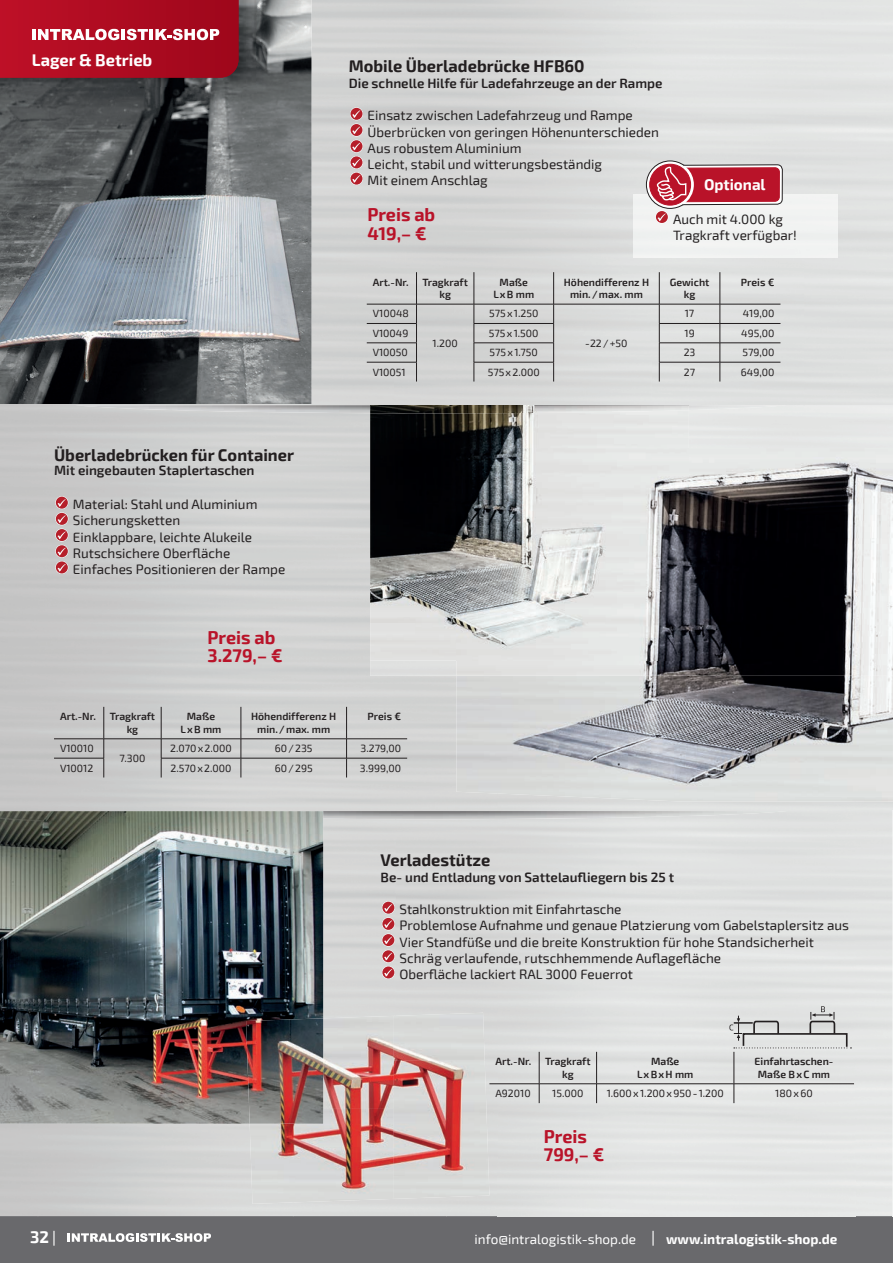
<style>
.page{position:relative;width:893px;height:1263px;background:#fff}
.page>*{position:absolute;margin:0;border:0;box-sizing:border-box;transform-origin:0 0}
.t1{font:700 18px/18.8px "Exo 2";color:#b91329}
.t2{font:700 16.5px "Exo 2";color:#231f20}
.t3{font:700 16.5px "Exo 2";color:#fff}
.t4{font:700 15.15px "Exo 2";letter-spacing:-.005em;color:#fff}
.t5{font:13.5px/16.2px "Exo 2";color:#231f20}
.t6{font:600 13.5px "Exo 2";color:#231f20}
.t7{font:13.5px "Exo 2";color:#fff}
.t8{font:700 13.5px "Exo 2";color:#fff}
.t9{font:10.5px "Exo 2";color:#231f20}
.t10{font:600 10.5px/12.6px "Exo 2";color:#231f20;text-align:center}
</style>
<div class="page">
<div style="left:0;top:1216px;width:893px;height:47px;background:#69696c"></div>
<svg style="left:652px;top:1231px;width:2px;height:15px"></svg>
<svg style="left:53px;top:1231px;width:2px;height:15px"></svg>
<svg style="left:67px;top:1233px;width:144px;height:9px"></svg>
<img style="left:311px;top:0;width:340px;height:361px">
<img style="left:38px;top:361px;width:357px;height:481px">
<img style="left:395px;top:361px;width:256px;height:44px">
<img style="left:497px;top:802px;width:358px;height:414px">
<div style="left:323px;top:842px;width:73px;height:174px;background:#d6d6d6"></div>
<img style="left:323px;top:811px;width:464px;height:8px">
<img style="left:75px;top:405px;width:712px;height:8px">
<img style="left:0;top:0;width:311px;height:404px">
<img style="left:892px;top:810px;width:1px;height:406px">
<div style="left:689px;top:406px;width:204px;height:42px;background:#e5e6e6"></div>
<img style="left:689px;top:406px;width:93px;height:4px">
<img style="left:370px;top:660px;width:86px;height:16px">
<svg style="left:55px;top:496px;width:13px;height:78px"></svg>
<hr style="left:104px;top:707px;width:1px;height:32px;background:#231f20">
<hr style="left:161px;top:707px;width:1px;height:32px;background:#231f20">
<hr style="left:241px;top:707px;width:1px;height:32px;background:#231f20">
<hr style="left:346px;top:707px;width:1px;height:32px;background:#231f20">
<hr style="left:54px;top:738px;width:50px;height:1px;background:#231f20">
<hr style="left:104px;top:738px;width:57px;height:1px;background:#231f20">
<hr style="left:161px;top:738px;width:80px;height:1px;background:#231f20">
<hr style="left:241px;top:738px;width:106px;height:1px;background:#231f20">
<hr style="left:347px;top:738px;width:60px;height:1px;background:#231f20">
<hr style="left:54px;top:758px;width:50px;height:1px;background:#231f20">
<svg style="left:104px;top:739px;width:1px;height:38px"></svg>
<hr style="left:161px;top:758px;width:80px;height:1px;background:#231f20">
<svg style="left:161px;top:739px;width:1px;height:38px"></svg>
<hr style="left:241px;top:758px;width:106px;height:1px;background:#231f20">
<svg style="left:241px;top:739px;width:1px;height:38px"></svg>
<hr style="left:347px;top:758px;width:60px;height:1px;background:#231f20">
<svg style="left:346px;top:739px;width:1px;height:38px"></svg>
<img style="left:456px;top:448px;width:437px;height:354px">
<img style="left:370px;top:405px;width:319px;height:8px">
<img style="left:370px;top:413px;width:106px;height:247px">
<img style="left:476px;top:410px;width:213px;height:38px">
<img style="left:456px;top:448px;width:233px;height:212px">
<svg style="left:350px;top:107px;width:13px;height:78px"></svg>
<hr style="left:416px;top:272px;width:1px;height:32px;background:#231f20">
<hr style="left:474px;top:272px;width:1px;height:32px;background:#231f20">
<hr style="left:553px;top:272px;width:1px;height:32px;background:#231f20">
<hr style="left:367px;top:304px;width:50px;height:1px;background:#231f20">
<hr style="left:417px;top:304px;width:57px;height:1px;background:#231f20">
<hr style="left:474px;top:304px;width:80px;height:1px;background:#231f20">
<hr style="left:554px;top:304px;width:105px;height:1px;background:#231f20">
<hr style="left:367px;top:323px;width:50px;height:1px;background:#231f20">
<hr style="left:474px;top:323px;width:80px;height:1px;background:#231f20">
<hr style="left:367px;top:343px;width:50px;height:1px;background:#231f20">
<hr style="left:474px;top:343px;width:80px;height:1px;background:#231f20">
<hr style="left:367px;top:362px;width:50px;height:1px;background:#231f20">
<svg style="left:416px;top:304px;width:1px;height:78px"></svg>
<hr style="left:474px;top:362px;width:80px;height:1px;background:#231f20">
<svg style="left:474px;top:304px;width:1px;height:78px"></svg>
<svg style="left:553px;top:304px;width:1px;height:78px"></svg>
<div style="left:634px;top:194px;width:204px;height:64px;background:#f1f3f2"></div>
<svg style="left:646px;top:4px;width:137px;height:378px"></svg>
<img style="left:0;top:0;width:256px;height:86px">
<svg style="left:382px;top:901px;width:13px;height:78px"></svg>
<img style="left:0;top:811px;width:323px;height:313px">
<img style="left:250px;top:1108px;width:144px;height:96px">
<img style="left:393px;top:1060px;width:96px;height:139px">
<img style="left:323px;top:1016px;width:71px;height:92px">
<img style="left:393px;top:1013px;width:92px;height:48px">
<img style="left:246px;top:1018px;width:77px;height:106px">
<hr style="left:539px;top:1052px;width:1px;height:32px;background:#231f20">
<hr style="left:596px;top:1052px;width:1px;height:32px;background:#231f20">
<hr style="left:734px;top:1052px;width:1px;height:32px;background:#231f20">
<hr style="left:489px;top:1083px;width:50px;height:1px;background:#231f20">
<hr style="left:539px;top:1083px;width:58px;height:1px;background:#231f20">
<svg style="left:539px;top:1084px;width:1px;height:19px"></svg>
<hr style="left:597px;top:1083px;width:137px;height:1px;background:#231f20">
<svg style="left:596px;top:1084px;width:1px;height:19px"></svg>
<hr style="left:734px;top:1083px;width:120px;height:1px;background:#231f20">
<svg style="left:734px;top:1084px;width:1px;height:19px"></svg>
<svg style="left:729px;top:1006px;width:122px;height:42px"></svg>
<hr style="left:892px;top:612px;width:1px;height:64px;background:#fff">
<svg style="left:0;top:0;width:239px;height:78px"></svg>
<p class="t3" style="left:32px;top:50px;width:122px">Lager &amp; Betrieb</p>
<p class="t3" style="left:36px;top:50px;width:122px">Lager &amp; Betrieb</p>
<p class="t2" style="left:54px;top:445px;width:242px">Überladebrücken für Container</p>
<p class="t6" style="left:54px;top:462px;width:202px">Mit eingebauten Staplertaschen</p>
<p class="t5" style="left:73px;top:497px;width:214px">Material: Stahl und Aluminium<br>Sicherungsketten<br>Einklappbare, leichte Alukeile<br>Rutschsichere Oberfläche<br>Einfaches Positionieren der Rampe</p>
<h1 class="t1" style="left:208px;top:628px;width:76px">Preis ab<br>3.279,– €</h1>
<p class="t2" style="left:349px;top:56px;width:237px">Mobile Überladebrücke HFB60</p>
<p class="t6" style="left:349px;top:75px;width:315px">Die schnelle Hilfe für Ladefahrzeuge an der Rampe</p>
<p class="t5" style="left:368px;top:108px;width:293px">Einsatz zwischen Ladefahrzeug und Rampe Überbrücken von geringen Höhenunterschieden Aus robustem Aluminium<br>Leicht, stabil und witterungsbeständig<br>Mit einem Anschlag</p>
<p class="t4" style="left:704px;top:176px;width:63px">Optional</p>
<h1 class="t1" style="left:367px;top:206px;width:69px">Preis ab<br>419,– €</h1>
<p class="t5" style="left:673px;top:211px;width:125px">Auch mit 4.000 kg<br>Tragkraft verfügbar!</p>
<p class="t10" style="left:373px;top:276px;width:38px">Art.-Nr.</p>
<p class="t10" style="left:423px;top:276px;width:47px">Tragkraft kg</p>
<p class="t10" style="left:493px;top:276px;width:42px">Maße<br>L x B mm</p>
<p class="t10" style="left:564px;top:276px;width:87px">Höhendifferenz H min. / max. mm</p>
<p class="t10" style="left:670px;top:276px;width:41px">Gewicht kg</p>
<p class="t10" style="left:741px;top:276px;width:35px">Preis €</p>
<p class="t9" style="left:373px;top:308px;width:38px">V10048</p>
<p class="t9" style="left:433px;top:337px;width:27px">1.200</p>
<p class="t9" style="left:489px;top:308px;width:51px">575 x 1.250</p>
<p class="t9" style="left:685px;top:308px;width:11px">17</p>
<p class="t9" style="left:743px;top:308px;width:33px">419,00</p>
<p class="t9" style="left:373px;top:327px;width:37px">V10049</p>
<p class="t9" style="left:489px;top:327px;width:51px">575 x 1.500</p>
<p class="t9" style="left:684px;top:327px;width:12px">19</p>
<p class="t9" style="left:741px;top:327px;width:35px">495,00</p>
<p class="t9" style="left:373px;top:346px;width:37px">V10050</p>
<p class="t9" style="left:490px;top:346px;width:50px">575 x 1.750</p>
<p class="t9" style="left:684px;top:346px;width:13px">23</p>
<p class="t9" style="left:742px;top:346px;width:34px">579,00</p>
<p class="t9" style="left:373px;top:366px;width:35px">V10051</p>
<p class="t9" style="left:488px;top:366px;width:54px">575 x 2.000</p>
<p class="t9" style="left:684px;top:366px;width:13px">27</p>
<p class="t9" style="left:741px;top:366px;width:35px">649,00</p>
<p class="t9" style="left:585px;top:337px;width:44px">-22 / +50</p>
<p class="t10" style="left:60px;top:710px;width:38px">Art.-Nr.</p>
<p class="t10" style="left:110px;top:710px;width:47px">Tragkraft kg</p>
<p class="t10" style="left:181px;top:710px;width:42px">Maße<br>L x B mm</p>
<p class="t10" style="left:251px;top:710px;width:87px">Höhendifferenz H min. / max. mm</p>
<p class="t10" style="left:368px;top:710px;width:35px">Preis €</p>
<p class="t9" style="left:60px;top:742px;width:35px">V10010</p>
<p class="t9" style="left:120px;top:752px;width:27px">7.300</p>
<p class="t9" style="left:170px;top:742px;width:63px">2.070 x 2.000</p>
<p class="t9" style="left:275px;top:742px;width:39px">60 / 235</p>
<p class="t9" style="left:361px;top:742px;width:42px">3.279,00</p>
<p class="t9" style="left:60px;top:762px;width:35px">V10012</p>
<p class="t9" style="left:170px;top:762px;width:63px">2.570 x 2.000</p>
<p class="t9" style="left:275px;top:762px;width:39px">60 / 295</p>
<p class="t9" style="left:360px;top:762px;width:43px">3.999,00</p>
<p class="t2" style="left:381px;top:850px;width:111px">Verladestütze</p>
<p class="t6" style="left:381px;top:869px;width:295px">Be- und Entladung von Sattelaufliegern bis 25 t</p>
<p class="t5" style="left:400px;top:902px;width:451px">Stahlkonstruktion mit Einfahrtasche<br>Problemlose Aufnahme und genaue Platzierung vom Gabelstaplersitz aus Vier Standfüße und die breite Konstruktion für hohe Standsicherheit Schräg verlaufende, rutschhemmende Auflagefläche<br>Oberfläche lackiert RAL 3000 Feuerrot</p>
<p class="t10" style="left:495px;top:1055px;width:38px">Art.-Nr.</p>
<p class="t10" style="left:545px;top:1055px;width:47px">Tragkraft kg</p>
<p class="t10" style="left:637px;top:1055px;width:58px">Maße<br>L x B x H mm</p>
<p class="t10" style="left:755px;top:1055px;width:80px">Einfahrtaschen-<br>Maße B x C mm</p>
<p class="t9" style="left:495px;top:1087px;width:37px">A92010</p>
<p class="t9" style="left:552px;top:1087px;width:33px">15.000</p>
<p class="t9" style="left:607px;top:1087px;width:119px">1.600 x 1.200 x 950 - 1.200</p>
<p class="t9" style="left:775px;top:1087px;width:39px">180 x 60</p>
<h1 class="t1" style="left:544px;top:1128px;width:62px">Preis<br>799,– €</h1>
<p class="t3" style="left:30px;top:1228px;width:20px">32</p>
<p class="t7" style="left:475px;top:1231px;width:163px">info@intralogistik-shop.de</p>
<p class="t8" style="left:666px;top:1231px;width:173px">www.intralogistik-shop.de</p>
</div>
